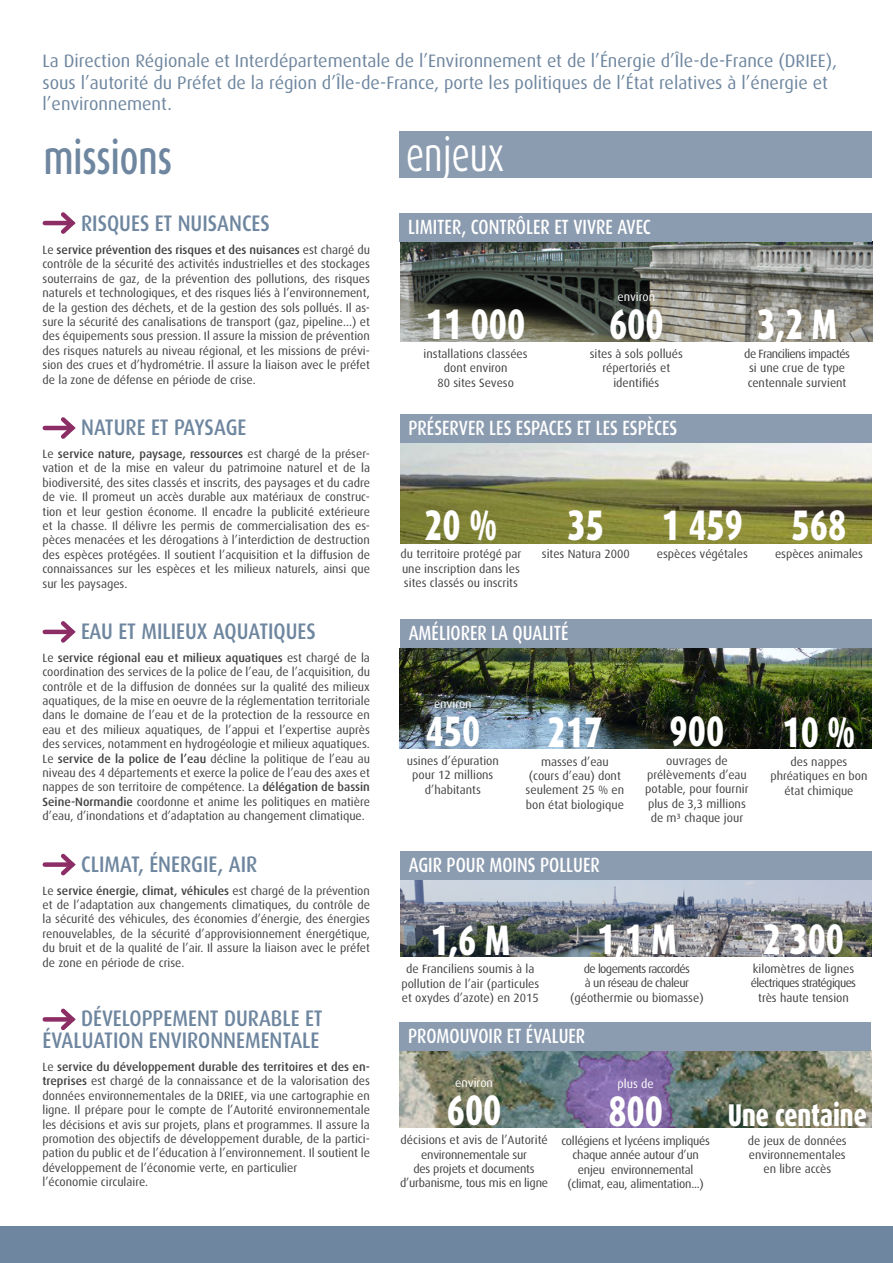
<style>
.page{position:relative;width:893px;height:1263px;background:#fff}
.page>*{position:absolute;margin:0;border:0;box-sizing:border-box;transform-origin:0 0}
.t1{font:500 47.25px "Dax OT";color:#6e869f;scale:.73 1}
.t2{font:47.25px "Dax OT";color:#fff;scale:.73 1}
.t3{font:800 42.75px "Dax OT";color:#fff;scale:.73 1}
.t4{font:800 31.5px "Dax OT";color:#fff;scale:.73 1}
.t5{font:500 22.5px/21.6px "Dax OT";color:#6e869f;text-align:right;scale:.88 1}
.t6{font:500 20.7px "Dax OT";color:#fff;scale:.8 1}
.t7{font:18px/21.6px "Dax OT";color:#6e869f}
.t8{font:12px/14.4px "Dax OT";color:#414042;text-align:justify}
.t9{font:12px/14.4px "Dax OT";letter-spacing:-.02em;color:#414042;text-align:center}
.t10{font:12px "Dax OT";letter-spacing:-.05em;color:#414042}
.t11{font:12px "Dax OT";letter-spacing:-.04em;color:#414042}
.t12{font:12px "Dax OT";color:#fff}
.s1{font-weight:500}
</style>
<div class="page">
<hr style="left:45px;top:221px;width:27px;height:4px;background:#8c2d65">
<svg style="left:57px;top:212px;width:19px;height:22px"></svg>
<hr style="left:45px;top:426px;width:27px;height:4px;background:#8c2d65">
<svg style="left:57px;top:417px;width:19px;height:22px"></svg>
<hr style="left:45px;top:630px;width:27px;height:4px;background:#8c2d65">
<svg style="left:57px;top:621px;width:19px;height:22px"></svg>
<div style="left:45px;top:862px;width:27px;height:5px;background:#8c2d65"></div>
<svg style="left:57px;top:853px;width:19px;height:23px"></svg>
<div style="left:45px;top:1017px;width:27px;height:5px;background:#8c2d65"></div>
<svg style="left:57px;top:1008px;width:19px;height:23px"></svg>
<div style="left:400px;top:131px;width:472px;height:46px;background:#8b9bb0"></div>
<img style="left:401px;top:242px;width:471px;height:100px">
<div style="left:400px;top:213px;width:472px;height:29px;background:#8b9bb0"></div>
<img style="left:400px;top:443px;width:472px;height:100px">
<div style="left:400px;top:415px;width:472px;height:28px;background:#8b9bb0"></div>
<img style="left:400px;top:648px;width:471px;height:100px">
<div style="left:400px;top:619px;width:472px;height:28px;background:#8b9bb0"></div>
<img style="left:400px;top:879px;width:472px;height:77px">
<div style="left:400px;top:851px;width:471px;height:29px;background:#8b9bb0"></div>
<img style="left:400px;top:1051px;width:471px;height:76px">
<div style="left:400px;top:1022px;width:471px;height:29px;background:#8b9bb0"></div>
<div style="left:0;top:1227px;width:893px;height:36px;background:#6e869f"></div>
<p class="t7" style="left:43px;top:50px;width:796px">La Direction Régionale et Interdépartementale de l’Environnement et de l’Énergie d’Île-de-France (DRIEE), sous l’autorité du Préfet de la région d’Île-de-France, porte les politiques de l’État relatives à l’énergie et l’environnement.</p>
<p class="t1" style="left:44px;top:132px;width:177px">missions</p>
<p class="t5" style="left:81px;top:213px;width:216px">RISQUES ET NUISANCES</p>
<p class="t8" style="left:43px;top:243px;width:329px">Le <span class="s1">service prévention des risques et des nuisances</span> est chargé du contrôle de la sécurité des activités industrielles et des stockages souterrains de gaz, de la prévention des pollutions, des risques naturels et technologiques, et des risques liés à l’environnement, de la gestion des déchets, et de la gestion des sols pollués. Il as&shy;sure la sécurité des canalisations de transport (gaz, pipeline...) et des équipements sous pression. Il assure la mission de prévention des risques naturels au niveau régional, et les missions de prévi&shy;sion des crues et d’hydrométrie. Il assure la liaison avec le préfet de la zone de défense en période de crise.</p>
<p class="t5" style="left:81px;top:417px;width:189px">NATURE ET PAYSAGE</p>
<p class="t8" style="left:43px;top:447px;width:329px">Le <span class="s1">service nature, paysage, ressources</span> est chargé de la préser&shy;vation et de la mise en valeur du patrimoine naturel et de la biodiversité, des sites classés et inscrits, des paysages et du cadre de vie. Il promeut un accès durable aux matériaux de construc&shy;tion et leur gestion économe. Il encadre la publicité extérieure et la chasse. Il délivre les permis de commercialisation des es&shy;pèces menacées et les dérogations à l’interdiction de destruction des espèces protégées. Il soutient l’acquisition et la diffusion de connaissances sur les espèces et les milieux naturels, ainsi que sur les paysages.</p>
<p class="t5" style="left:81px;top:620px;width:268px">EAU ET MILIEUX AQUATIQUES</p>
<p class="t8" style="left:43px;top:651px;width:329px">Le <span class="s1">service régional eau et milieux aquatiques</span> est chargé de la coordination des services de la police de l’eau, de l’acquisition, du contrôle et de la diffusion de données sur la qualité des milieux aquatiques, de la mise en oeuvre de la réglementation territoriale dans le domaine de l’eau et de la protection de la ressource en eau et des milieux aquatiques, de l’appui et l’expertise auprès des services, notamment en hydrogéologie et milieux aquatiques.<br>Le <span class="s1">service de la police de l’eau</span> décline la politique de l’eau au niveau des 4 départements et exerce la police de l’eau des axes et nappes de son territoire de compétence. La <span class="s1">délégation de bassin Seine-Normandie</span> coordonne et anime les politiques en matière d’eau, d’inondations et d’adaptation au changement climatique.</p>
<p class="t5" style="left:81px;top:853px;width:202px">CLIMAT, ÉNERGIE, AIR</p>
<p class="t8" style="left:43px;top:883px;width:329px">Le <span class="s1">service énergie, climat, véhicules</span> est chargé de la prévention et de l’adaptation aux changements climatiques, du contrôle de la sécurité des véhicules, des économies d’énergie, des énergies renouvelables, de la sécurité d’approvisionnement énergétique, du bruit et de la qualité de l’air. Il assure la liaison avec le préfet de zone en période de crise.</p>
<p class="t5" style="left:43px;top:1008px;width:320px">DÉVELOPPEMENT DURABLE ET<br>ÉVALUATION ENVIRONNEMENTALE</p>
<p class="t8" style="left:43px;top:1060px;width:329px">Le <span class="s1">service du développement durable des territoires et des en&shy;treprises</span> est chargé de la connaissance et de la valorisation des données environnementales de la DRIEE, via une cartographie en ligne. Il prépare pour le compte de l’Autorité environnementale les décisions et avis sur projets, plans et programmes. Il assure la promotion des objectifs de développement durable, de la partici&shy;pation du public et de l’éducation à l’environnement. Il soutient le développement de l’économie verte, en particulier</p>
<p class="t8" style="left:43px;top:1175px;width:107px">l’économie circulaire.</p>
<p class="t2" style="left:406px;top:129px;width:136px">enjeux</p>
<p class="t6" style="left:408px;top:215px;width:305px">LIMITER, CONTRÔLER ET VIVRE AVEC</p>
<p class="t3" style="left:426px;top:300px;width:138px">11 000</p>
<p class="t8" style="left:424px;top:346px;width:106px">installations classées</p>
<p class="t8" style="left:444px;top:361px;width:65px">dont environ</p>
<p class="t8" style="left:437px;top:375px;width:78px">80 sites Seveso</p>
<p class="t12" style="left:617px;top:290px;width:39px">environ</p>
<p class="t3" style="left:609px;top:300px;width:76px">600</p>
<p class="t8" style="left:590px;top:347px;width:95px">sites à sols pollués</p>
<p class="t8" style="left:603px;top:361px;width:69px;text-align:center">répertoriés et identifiés</p>
<p class="t6" style="left:408px;top:417px;width:337px">PRÉSERVER LES ESPACES ET LES ESPÈCES</p>
<p class="t3" style="left:757px;top:300px;width:111px">3,2 M</p>
<p class="t11" style="left:744px;top:347px;width:107px">de Franciliens impactés</p>
<p class="t8" style="left:749px;top:361px;width:98px">si une crue de type</p>
<p class="t8" style="left:748px;top:375px;width:100px">centennale survient</p>
<p class="t3" style="left:424px;top:501px;width:102px">20 %</p>
<p class="t8" style="left:400px;top:547px;width:122px;text-align:left">du territoire protégé par une inscription dans les sites classés ou inscrits</p>
<p class="t3" style="left:568px;top:501px;width:51px">35</p>
<p class="t8" style="left:542px;top:547px;width:89px">sites Natura 2000</p>
<p class="t6" style="left:409px;top:621px;width:201px">AMÉLIORER LA QUALITÉ</p>
<p class="t3" style="left:662px;top:501px;width:113px">1 459</p>
<p class="t8" style="left:657px;top:547px;width:93px">espèces végétales</p>
<p class="t12" style="left:434px;top:697px;width:39px">environ</p>
<p class="t3" style="left:425px;top:707px;width:76px">450</p>
<p class="t8" style="left:407px;top:753px;width:94px">usines d’épuration</p>
<p class="t8" style="left:412px;top:768px;width:83px">pour 12 millions</p>
<p class="t8" style="left:425px;top:782px;width:58px">d’habitants</p>
<p class="t3" style="left:547px;top:708px;width:76px">217</p>
<p class="t8" style="left:526px;top:754px;width:100px;text-align:center">masses d’eau (cours d’eau) dont seulement 25 % en bon état biologique</p>
<p class="t6" style="left:409px;top:853px;width:240px">AGIR POUR MOINS POLLUER</p>
<p class="t3" style="left:670px;top:707px;width:76px">900</p>
<p class="t8" style="left:647px;top:753px;width:101px;text-align:center">ouvrages de prélèvements d’eau</p>
<p class="t8" style="left:645px;top:782px;width:105px;text-align:left">potable, pour fournir plus de 3,3 millions de m³ chaque jour</p>
<p class="t3" style="left:792px;top:501px;width:76px">568</p>
<p class="t8" style="left:775px;top:547px;width:89px">espèces animales</p>
<p class="t3" style="left:782px;top:708px;width:102px">10 %</p>
<p class="t8" style="left:791px;top:755px;width:58px">des nappes</p>
<p class="t8" style="left:770px;top:769px;width:99px">phréatiques en bon</p>
<p class="t8" style="left:784px;top:783px;width:71px">état chimique</p>
<p class="t3" style="left:431px;top:915px;width:110px">1,6 M</p>
<p class="t8" style="left:401px;top:962px;width:139px;text-align:center">de Franciliens soumis à la pollution de l’air (particules et oxydes d’azote) en 2015</p>
<p class="t3" style="left:597px;top:915px;width:110px">1,1 M</p>
<p class="t10" style="left:584px;top:962px;width:108px">de logements raccordés</p>
<p class="t11" style="left:585px;top:976px;width:106px">à un réseau de chaleur</p>
<p class="t8" style="left:570px;top:990px;width:135px">(géothermie ou biomasse)</p>
<p class="t6" style="left:408px;top:1024px;width:223px">PROMOUVOIR ET ÉVALUER</p>
<p class="t12" style="left:455px;top:1076px;width:39px">environ</p>
<p class="t3" style="left:447px;top:1086px;width:76px">600</p>
<p class="t9" style="left:400px;top:1133px;width:149px">décisions et avis de l’Autorité environnementale sur<br>des projets et documents d’urbanisme, tous mis en ligne</p>
<p class="t12" style="left:618px;top:1077px;width:38px">plus de</p>
<p class="t3" style="left:608px;top:1087px;width:76px">800</p>
<p class="t9" style="left:561px;top:1134px;width:150px">collégiens et lycéens impliqués chaque année autour d’un enjeu environnemental</p>
<p class="t9" style="left:567px;top:1177px;width:138px">(climat, eau, alimentation...)</p>
<p class="t3" style="left:763px;top:915px;width:113px">2 300</p>
<p class="t8" style="left:753px;top:961px;width:103px">kilomètres de lignes</p>
<p class="t10" style="left:751px;top:976px;width:107px">électriques stratégiques</p>
<p class="t8" style="left:758px;top:990px;width:92px">très haute tension</p>
<p class="t4" style="left:728px;top:1097px;width:192px">Une centaine</p>
<p class="t8" style="left:748px;top:1133px;width:100px">de jeux de données</p>
<p class="t8" style="left:749px;top:1148px;width:98px">environnementales</p>
<p class="t8" style="left:763px;top:1162px;width:69px">en libre accès</p>
</div>
